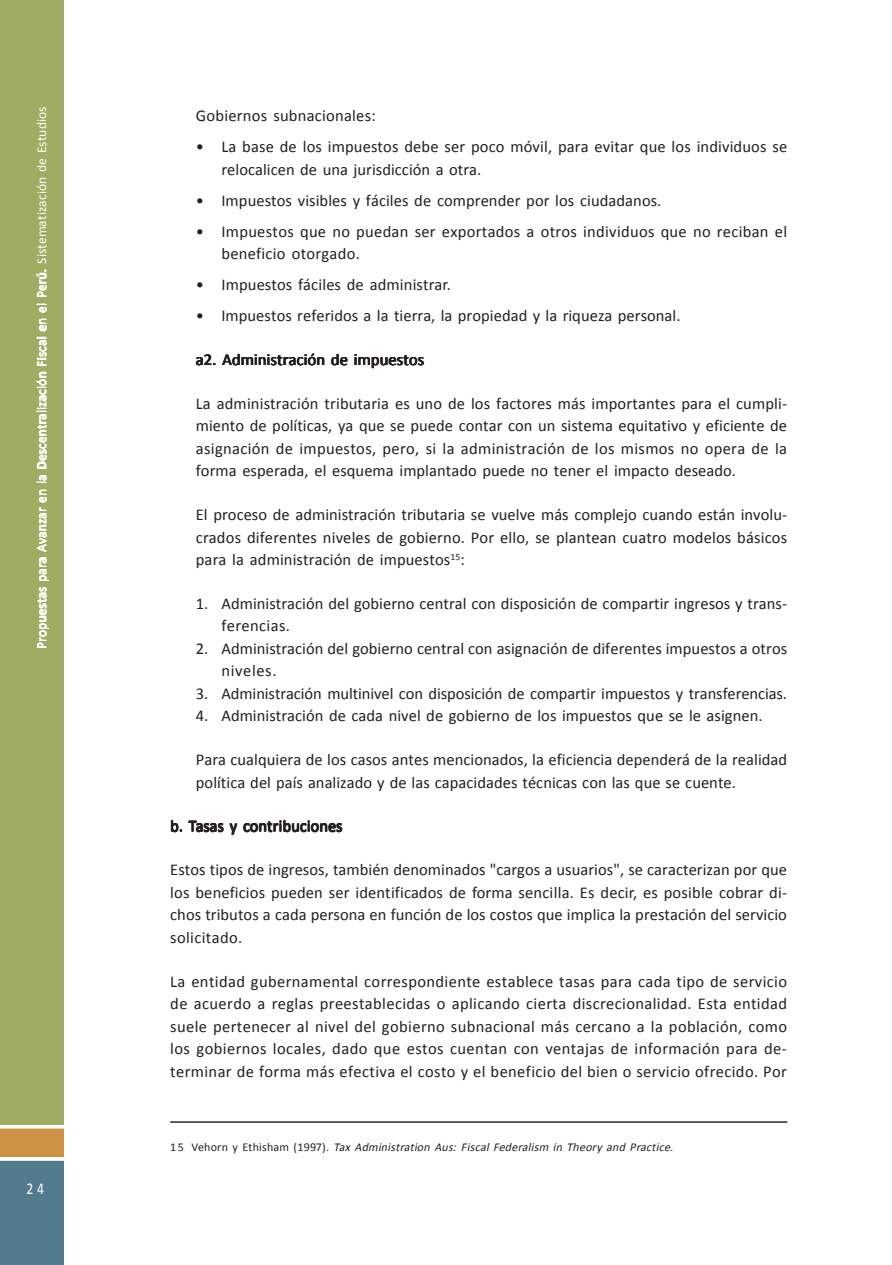
<style>
.page{position:relative;width:892px;height:1265px;background:#fff}
.page>*{position:absolute;margin:0;border:0;box-sizing:border-box;transform-origin:0 0}
.t1{font:16.5px/22.5px "Calibri";letter-spacing:.005em;color:#231f20}
.t2{font:16.5px "Calibri";color:#fff;scale:.83 1}
.t3{font:13.5px "Calibri";letter-spacing:.01em;color:#fff}
.t4{font:italic 12px "Calibri";color:#231f20}
.s1{font-style:normal}
</style>
<div class="page">
<div style="left:0;top:0;width:64px;height:1125px;background:#a1ac63"></div>
<svg style="left:0;top:1128px;width:64px;height:137px;background:#718481"></svg>
<hr style="left:170px;top:1121px;width:617px;height:1px;background:#231f20">
<p class="t3" style="left:36px;top:649px;width:544px;rotate:-90deg">Propuestas para Avanzar en la Descentralización Fiscal en el Perú. Sistematización de Estudios</p>
<p class="t3" style="left:36px;top:649px;width:381px;rotate:-90deg">Propuestas para Avanzar en la Descentralización Fiscal en el Perú.</p>
<p class="t2" style="left:27px;top:1181px;width:23px">2 4</p>
<p class="t1" style="left:196px;top:106px;width:181px">Gobiernos subnacionales:</p>
<p class="t1" style="left:221px;top:137px;width:567px;text-indent:-26px">• La base de los impuestos debe ser poco móvil, para evitar que los individuos se relocalicen de una jurisdicción a otra.</p>
<p class="t1" style="left:196px;top:190px;width:467px">• Impuestos visibles y fáciles de comprender por los ciudadanos.</p>
<p class="t1" style="left:221px;top:221px;width:567px;text-indent:-26px">• Impuestos que no puedan ser exportados a otros individuos que no reciban el beneficio otorgado.</p>
<p class="t1" style="left:196px;top:275px;width:256px">• Impuestos fáciles de administrar.</p>
<p class="t1" style="left:196px;top:306px;width:486px">• Impuestos referidos a la tierra, la propiedad y la riqueza personal.</p>
<p class="t1" style="left:196px;top:350px;width:230px">a2. Administración de impuestos</p>
<p class="t1" style="left:196px;top:393px;width:592px;text-align:justify">La administración tributaria es uno de los factores más importantes para el cumpli&shy;miento de políticas, ya que se puede contar con un sistema equitativo y eficiente de asignación de impuestos, pero, si la administración de los mismos no opera de la forma esperada, el esquema implantado puede no tener el impacto deseado.</p>
<p class="t1" style="left:196px;top:505px;width:593px;text-align:justify">El proceso de administración tributaria se vuelve más complejo cuando están involu&shy;crados diferentes niveles de gobierno. Por ello, se plantean cuatro modelos básicos para la administración de impuestos<sup>15</sup>:</p>
<p class="t1" style="left:221px;top:593px;width:567px;text-indent:-26px">1. Administración del gobierno central con disposición de compartir ingresos y trans&shy;ferencias.</p>
<p class="t1" style="left:221px;top:638px;width:567px;text-indent:-26px">2. Administración del gobierno central con asignación de diferentes impuestos a otros niveles.</p>
<p class="t1" style="left:196px;top:683px;width:592px">3. Administración multinivel con disposición de compartir impuestos y transferencias.</p>
<p class="t1" style="left:196px;top:706px;width:568px">4. Administración de cada nivel de gobierno de los impuestos que se le asignen.</p>
<p class="t1" style="left:196px;top:750px;width:592px">Para cualquiera de los casos antes mencionados, la eficiencia dependerá de la realidad política del país analizado y de las capacidades técnicas con las que se cuente.</p>
<p class="t1" style="left:170px;top:816px;width:174px">b. Tasas y contribuciones</p>
<p class="t1" style="left:170px;top:860px;width:618px;text-align:justify">Estos tipos de ingresos, también denominados "cargos a usuarios", se caracterizan por que los beneficios pueden ser identificados de forma sencilla. Es decir, es posible cobrar di&shy;chos tributos a cada persona en función de los costos que implica la prestación del servicio solicitado.</p>
<p class="t1" style="left:170px;top:971px;width:618px;text-align:justify">La entidad gubernamental correspondiente establece tasas para cada tipo de servicio de acuerdo a reglas preestablecidas o aplicando cierta discrecionalidad. Esta entidad suele pertenecer al nivel del gobierno subnacional más cercano a la población, como los gobiernos locales, dado que estos cuentan con ventajas de información para de&shy;terminar de forma más efectiva el costo y el beneficio del bien o servicio ofrecido. Por</p>
<p class="t4" style="left:170px;top:1142px;width:507px"><span class="s1">1 5 Ve h o r n y E t h i s h a m ( 1 9 9 7 ) .</span> Tax Administration Aus: Fiscal Federalism in Theory and Practice.</p>
</div>
